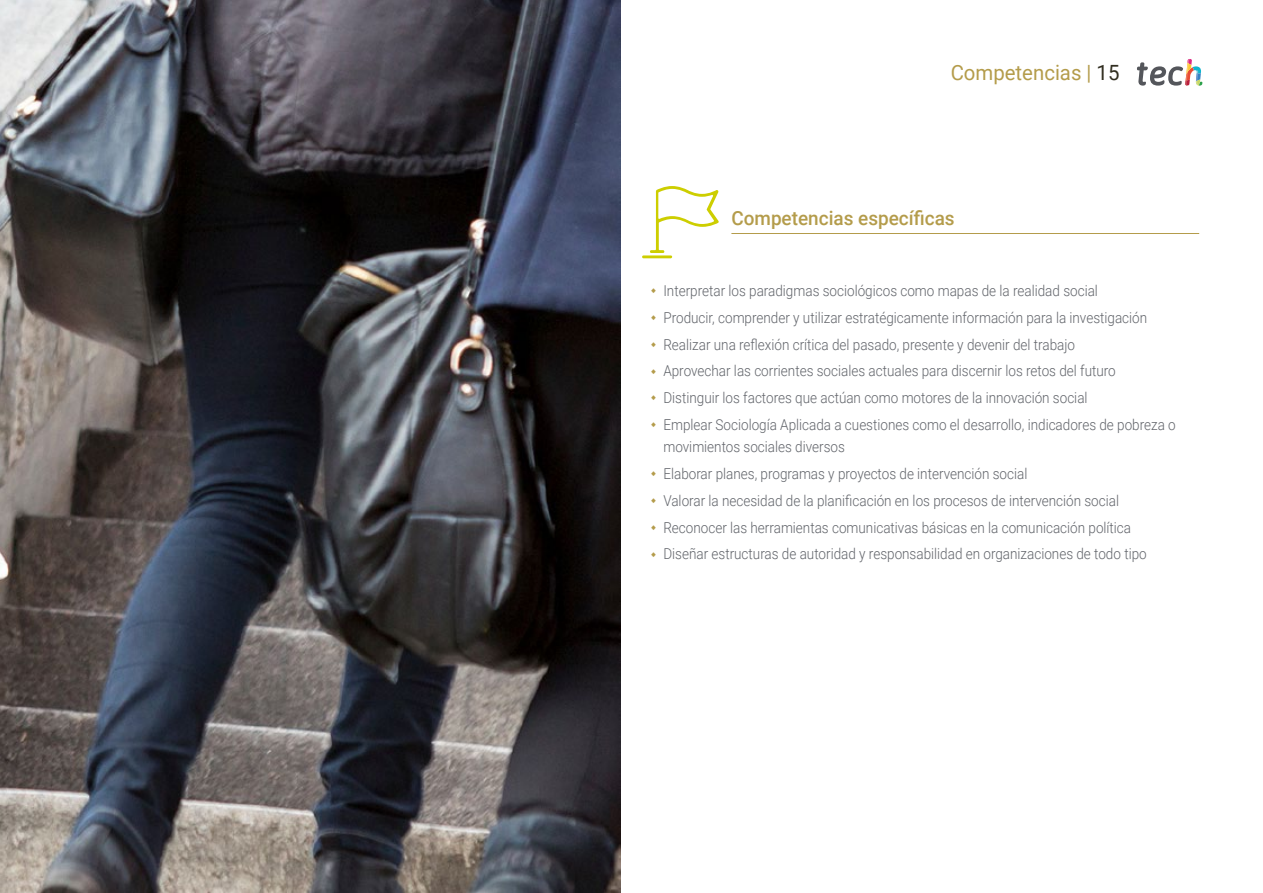
<style>
.page{position:relative;width:1263px;height:893px;background:#fff}
.page>*{position:absolute;margin:0;border:0;box-sizing:border-box;transform-origin:0 0}
.t1{font:21px "Roboto";color:#b49c4b}
.t2{font:500 19.5px "Roboto";color:#b49c4b}
.t3{font:300 15px/26.7px "Roboto";color:#61646a;scale:.9 1}
.s1{color:#312e20}
</style>
<div class="page">
<img style="left:0;top:0;width:621px;height:893px">
<hr style="left:731px;top:233px;width:468px;height:1px;background:#b49c4b">
<hr style="left:642px;top:255px;width:30px;height:3px;background:#cdce00">
<svg style="left:650px;top:186px;width:69px;height:67px"></svg>
<svg style="left:1137px;top:59px;width:65px;height:27px"></svg>
<h1 class="t1" style="left:951px;top:57px;width:170px">Competencias | <span class="s1">15</span></h1>
<h2 class="t2" style="left:731px;top:205px;width:225px">Competencias específicas</h2>
<p class="t3" style="left:663px;top:277px;width:571px">Interpretar los paradigmas sociológicos como mapas de la realidad social<br>Producir, comprender y utilizar estratégicamente información para la investigación Realizar una reflexión crítica del pasado, presente y devenir del trabajo<br>Aprovechar las corrientes sociales actuales para discernir los retos del futuro<br>Distinguir los factores que actúan como motores de la innovación social<br>Emplear Sociología Aplicada a cuestiones como el desarrollo, indicadores de pobreza o</p>
<p class="t3" style="left:663px;top:433px;width:538px">movimientos sociales diversos<br>Elaborar planes, programas y proyectos de intervención social<br>Valorar la necesidad de la planificación en los procesos de intervención social Reconocer las herramientas comunicativas básicas en la comunicación política Diseñar estructuras de autoridad y responsabilidad en organizaciones de todo tipo</p>
</div>
